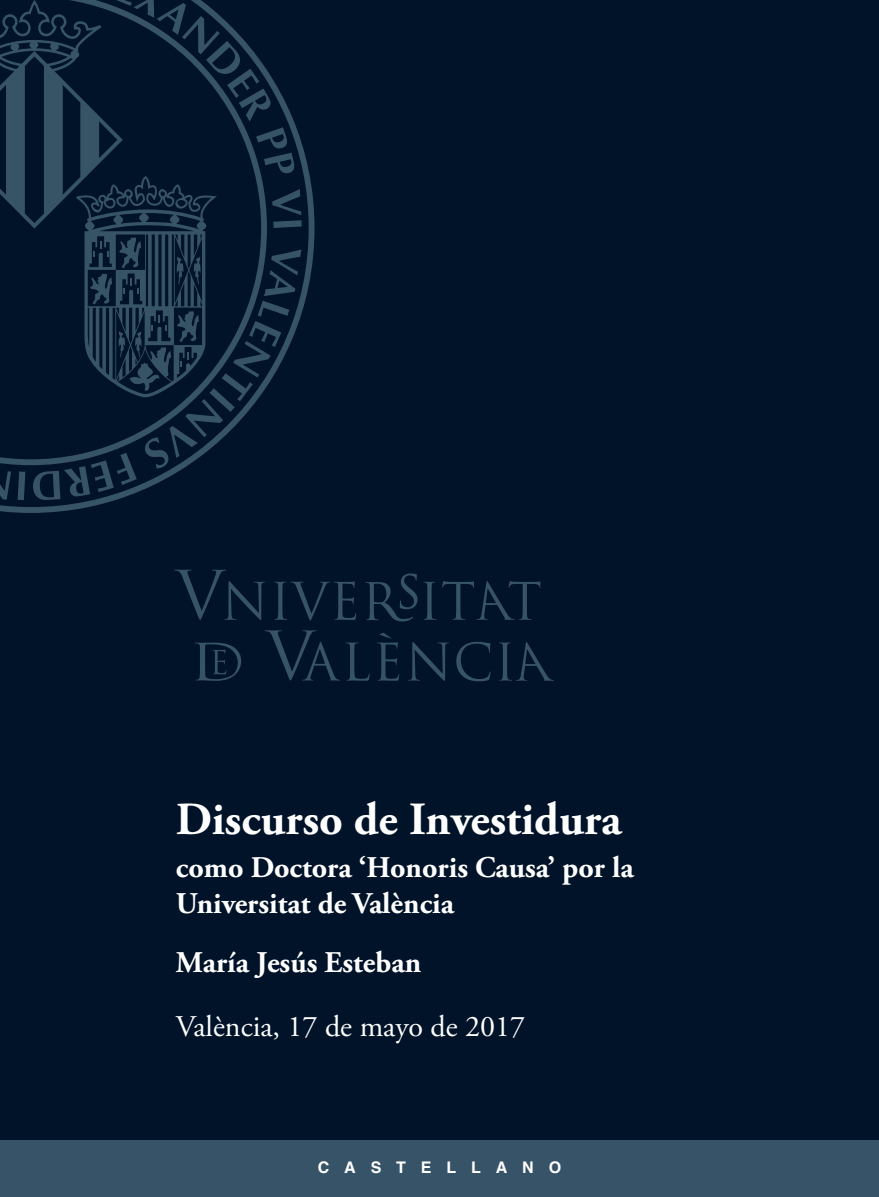
<style>
.page{position:relative;width:879px;height:1197px;background:#fff}
.page>*{position:absolute;margin:0;border:0;box-sizing:border-box;transform-origin:0 0}
.texto_discurso{font:700 46px "Adobe Garamond Pro";color:#fff}
.texto_discurso-2{font:700 30px/36px "Adobe Garamond Pro";color:#fff}
.texto_discurso-3{font:30px "Adobe Garamond Pro";color:#fff}
.texto_discurso-4{font:700 16px "Helvetica";letter-spacing:.93em;color:#fff}
</style>
<div class="page">
<div style="left:0;top:0;width:879px;height:1140px;background:#011329"></div>
<svg style="left:0;top:0;width:314px;height:513px;background:#081c31"></svg>
<svg style="left:0;top:0;width:302px;height:500px;background:#0d2137"></svg>
<svg style="left:274px;top:581px;width:82px;height:39px;background:#0d2136"></svg>
<svg style="left:423px;top:581px;width:13px;height:38px"></svg>
<svg style="left:174px;top:569px;width:91px;height:51px;background:#0b1f34"></svg>
<svg style="left:442px;top:581px;width:98px;height:38px;background:#0b1f34"></svg>
<svg style="left:365px;top:573px;width:52px;height:49px;background:#0e2237"></svg>
<svg style="left:195px;top:642px;width:46px;height:38px;background:#10253a"></svg>
<svg style="left:377px;top:632px;width:22px;height:48px"></svg>
<svg style="left:265px;top:630px;width:75px;height:50px;background:#0b1f35"></svg>
<svg style="left:346px;top:642px;width:24px;height:38px"></svg>
<svg style="left:408px;top:641px;width:41px;height:40px;background:#0e2237"></svg>
<svg style="left:456px;top:641px;width:34px;height:40px"></svg>
<svg style="left:499px;top:642px;width:55px;height:38px;background:#0c2035"></svg>
<div style="left:0;top:1140px;width:879px;height:56px;background:#375368"></div>
<p class="texto_discurso" style="left:176px;top:792px;width:447px">Discurso de Investidura</p>
<p class="texto_discurso-2" style="left:176px;top:849px;width:459px">como Doctora ‘Honoris Causa’ por la<br>Universitat de València</p>
<p class="texto_discurso-2" style="left:176px;top:944px;width:247px">María Jesús Esteban</p>
<p class="texto_discurso-3" style="left:176px;top:1008px;width:351px">València, 17 de mayo de 2017</p>
<p class="texto_discurso-4" style="left:318px;top:1154px;width:245px">CASTELLANO</p>
</div>
